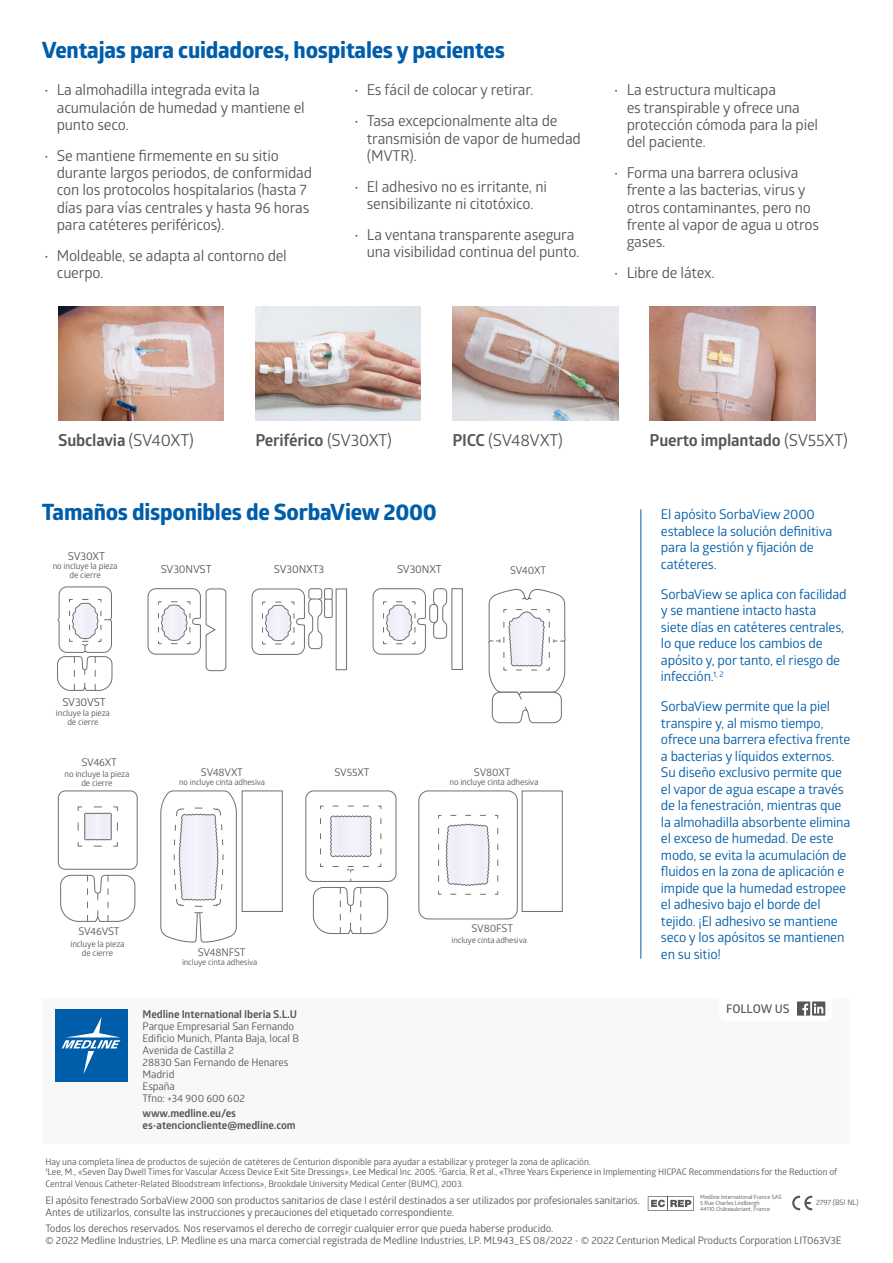
<style>
.page{position:relative;width:893px;height:1263px;background:#fff}
.page>*{position:absolute;margin:0;border:0;box-sizing:border-box;transform-origin:0 0}
.t1{font:700 22.5px "Globerx";letter-spacing:-.01em;color:#005da9}
.back_page_body_copy{font:700 16.5px "Glober";letter-spacing:-.015em;color:#575756}
.back_page_body_copy-2{font:16.5px "Glober";letter-spacing:-.015em;color:#575756}
.t2{font:15px/17.2px "Glober";letter-spacing:-.015em;color:#575756}
.back_page_body_copy-3{font:13.5px/16.5px "Glober";letter-spacing:-.015em;color:#005da9}
.t3{font:600 12px "Glober";letter-spacing:-.01em;color:#575756}
.back_page_body_copy-4{font:10.95px "Glober";letter-spacing:-.015em;color:#575756}
.t4{font:700 10.8px/12px "Glober";letter-spacing:-.01em;color:#575756}
.back_page_body_copy-5{font:10.65px "Glober";letter-spacing:-.015em;color:#575756}
.t5{font:10.5px/12px "Glober";letter-spacing:-.01em;color:#575756}
.t6{font:10.35px/12px "Glober";letter-spacing:-.01em;color:#575756}
.t7{font:9px/10.5px "Glober";letter-spacing:-.01em;color:#575756}
.back_page_body_copy-6{font:8.55px/9px "Glober";letter-spacing:-.015em;color:#575756;text-align:center}
.back_page_body_copy-7{font:8.25px "Glober";letter-spacing:-.015em;color:#575756}
.t8{font:7.5px "Glober";letter-spacing:-.01em;color:#575756}
.t9{font:5.7px/5.7px "Glober";letter-spacing:-.01em;color:#575756}
.s1{font-weight:400}
.s2{font-weight:700}
</style>
<div class="page">
<div style="left:43px;top:998px;width:807px;height:145px;background:#f8f8f8"></div>
<div style="left:719px;top:988px;width:113px;height:33px;background:#fff;border-radius:6px"></div>
<svg style="left:812px;top:1001px;width:13px;height:14px"></svg>
<svg style="left:814px;top:1003px;width:9px;height:10px"></svg>
<div style="left:797px;top:1001px;width:13px;height:14px;background:#575756"></div>
<svg style="left:802px;top:1003px;width:6px;height:12px"></svg>
<svg style="left:792px;top:1196px;width:20px;height:14px"></svg>
<svg style="left:648px;top:1196px;width:46px;height:15px"></svg>
<div style="left:55px;top:1009px;width:72px;height:73px;background:#005da9"></div>
<svg style="left:62px;top:1017px;width:59px;height:57px"></svg>
<img style="left:58px;top:307px;width:166px;height:114px">
<img style="left:255px;top:307px;width:166px;height:114px">
<img style="left:452px;top:307px;width:166px;height:114px">
<img style="left:650px;top:307px;width:165px;height:114px">
<hr style="left:640px;top:509px;width:1px;height:450px;background:#005da9">
<div style="left:336px;top:589px;width:11px;height:81px;border:1px solid #70706f"></div>
<div style="left:324px;top:588px;width:8px;height:11px;border:1px solid #70706f"></div>
<div style="left:324px;top:599px;width:8px;height:19px;border:1px solid #70706f"></div>
<svg style="left:252px;top:589px;width:79px;height:66px"></svg>
<svg style="left:373px;top:588px;width:53px;height:66px"></svg>
<svg style="left:433px;top:588px;width:14px;height:51px"></svg>
<div style="left:430px;top:604px;width:8px;height:19px;background:#fff;border-radius:4px"></div>
<div style="left:430px;top:604px;width:8px;height:19px;border:1px solid #70706f;border-radius:4px"></div>
<svg style="left:148px;top:588px;width:78px;height:83px"></svg>
<svg style="left:306px;top:791px;width:90px;height:143px"></svg>
<svg style="left:419px;top:791px;width:99px;height:128px"></svg>
<div style="left:522px;top:791px;width:40px;height:121px;border:1px solid #70706f"></div>
<svg style="left:488px;top:589px;width:78px;height:134px"></svg>
<svg style="left:58px;top:791px;width:79px;height:131px"></svg>
<svg style="left:161px;top:791px;width:76px;height:152px"></svg>
<div style="left:242px;top:791px;width:40px;height:120px;border:1px solid #70706f"></div>
<svg style="left:57px;top:587px;width:55px;height:104px"></svg>
<p class="t1" style="left:42px;top:34px;width:464px">Ventajas para cuidadores, hospitales y pacientes</p>
<p class="t2" style="left:57px;top:81px;width:249px;text-indent:-13px">• La almohadilla integrada evita la acumulación de humedad y mantiene el punto seco.</p>
<p class="t2" style="left:57px;top:146px;width:257px;text-indent:-13px">• Se mantiene firmemente en su sitio durante largos periodos, de conformidad con los protocolos hospitalarios (hasta 7 días para vías centrales y hasta 96 horas para catéteres periféricos).</p>
<p class="t2" style="left:57px;top:246px;width:232px;text-indent:-13px">• Moldeable, se adapta al contorno del cuerpo.</p>
<p class="t2" style="left:354px;top:81px;width:181px">• Es fácil de colocar y retirar.</p>
<p class="t2" style="left:367px;top:112px;width:215px;text-indent:-13px">• Tasa excepcionalmente alta de transmisión de vapor de humedad (MVTR).</p>
<p class="t2" style="left:354px;top:177px;width:194px;text-align:center">• El adhesivo no es irritante, ni sensibilizante ni citotóxico.</p>
<p class="t2" style="left:367px;top:225px;width:214px;text-indent:-13px">• La ventana transparente asegura una visibilidad continua del punto.</p>
<p class="t2" style="left:627px;top:81px;width:193px;text-indent:-13px">• La estructura multicapa<br>es transpirable y ofrece una protección cómoda para la piel del paciente.</p>
<p class="t2" style="left:627px;top:163px;width:194px;text-indent:-13px">• Forma una barrera oclusiva frente a las bacterias, virus y otros contaminantes, pero no frente al vapor de agua u otros gases.</p>
<p class="t2" style="left:614px;top:263px;width:102px">• Libre de látex.</p>
<p class="back_page_body_copy" style="left:58px;top:428px;width:137px">Subclavia <span class="s1">(SV40XT)</span></p>
<p class="back_page_body_copy" style="left:255px;top:428px;width:138px">Periférico <span class="s1">(SV30XT)</span></p>
<p class="back_page_body_copy-2" style="left:452px;top:428px;width:112px"><span class="s2">PICC</span> (SV48VXT)</p>
<p class="back_page_body_copy" style="left:650px;top:428px;width:200px">Puerto implantado <span class="s1">(SV55XT)</span></p>
<p class="t1" style="left:42px;top:496px;width:396px">Tamaños disponibles de SorbaView 2000</p>
<p class="back_page_body_copy-4" style="left:68px;top:548px;width:39px">SV30XT</p>
<p class="back_page_body_copy-6" style="left:53px;top:561px;width:67px">no incluye la pieza de cierre</p>
<p class="back_page_body_copy-4" style="left:161px;top:561px;width:52px">SV30NVST</p>
<p class="back_page_body_copy-4" style="left:274px;top:561px;width:52px">SV30NXT3</p>
<p class="back_page_body_copy-4" style="left:397px;top:561px;width:46px">SV30NXT</p>
<p class="back_page_body_copy-5" style="left:510px;top:563px;width:38px">SV40XT</p>
<p class="back_page_body_copy-4" style="left:62px;top:694px;width:45px">SV30VST</p>
<p class="back_page_body_copy-6" style="left:56px;top:708px;width:56px">incluye la pieza de cierre</p>
<p class="back_page_body_copy-5" style="left:82px;top:755px;width:37px">SV46XT</p>
<p class="back_page_body_copy-6" style="left:64px;top:769px;width:67px">no incluye la pieza de cierre</p>
<p class="back_page_body_copy-5" style="left:201px;top:765px;width:44px">SV48VXT</p>
<p class="back_page_body_copy-7" style="left:179px;top:776px;width:87px">no incluye cinta adhesiva</p>
<p class="back_page_body_copy-5" style="left:334px;top:765px;width:36px">SV55XT</p>
<p class="back_page_body_copy-5" style="left:474px;top:765px;width:38px">SV80XT</p>
<p class="back_page_body_copy-6" style="left:449px;top:777px;width:91px">no incluye cinta adhesiva</p>
<p class="back_page_body_copy-5" style="left:78px;top:924px;width:43px">SV46VST</p>
<p class="back_page_body_copy-6" style="left:70px;top:939px;width:56px">incluye la pieza de cierre</p>
<p class="back_page_body_copy-5" style="left:198px;top:944px;width:49px">SV48NFST</p>
<p class="back_page_body_copy-7" style="left:182px;top:957px;width:77px">incluye cinta adhesiva</p>
<p class="t4" style="left:143px;top:1007px;width:156px">Medline International Iberia S.L.U</p>
<p class="t5" style="left:143px;top:1019px;width:158px">Parque Empresarial San Fernando<br>Edificio Munich, Planta Baja, local B<br>Avenida de Castilla 2<br>28830 San Fernando de Henares<br>Madrid<br>España<br>Tfno: +34 900 600 602</p>
<p class="t4" style="left:143px;top:1106px;width:155px">www.medline.eu/es es-atencioncliente@medline.com</p>
<p class="back_page_body_copy-5" style="left:472px;top:920px;width:43px">SV80FST</p>
<p class="back_page_body_copy-7" style="left:452px;top:934px;width:77px">incluye cinta adhesiva</p>
<p class="back_page_body_copy-3" style="left:661px;top:506px;width:173px">El apósito SorbaView 2000 establece la solución definitiva para la gestión y fijación de catéteres.</p>
<p class="back_page_body_copy-3" style="left:661px;top:585px;width:187px">SorbaView se aplica con facilidad y se mantiene intacto hasta siete días en catéteres centrales, lo que reduce los cambios de apósito y, por tanto, el riesgo de infección.<sup>1,</sup> <sup>2</sup></p>
<p class="back_page_body_copy-3" style="left:661px;top:698px;width:191px">SorbaView permite que la piel transpire y, al mismo tiempo, ofrece una barrera efectiva frente a bacterias y líquidos externos.<br>Su diseño exclusivo permite que el vapor de agua escape a través de la fenestración, mientras que la almohadilla absorbente elimina el exceso de humedad. De este modo, se evita la acumulación de fluidos en la zona de aplicación e impide que la humedad estropee el adhesivo bajo el borde del tejido. ¡El adhesivo se mantiene seco y los apósitos se mantienen en su sitio!</p>
<p class="t3" style="left:726px;top:1000px;width:65px">FOLLOW US</p>
<p class="t7" style="left:45px;top:1156px;width:793px">Hay una completa línea de productos de sujeción de catéteres de Centurion disponible para ayudar a estabilizar y proteger la zona de aplicación.<br><sup>1</sup>Lee, M., «Seven Day Dwell Times for Vascular Access Device Exit Site Dressings», Lee Medical Inc. 2005. <sup>2</sup>Garcia, R et al., «Three Years Experience in Implementing HICPAC Recommendations for the Reduction of</p>
<p class="t7" style="left:45px;top:1178px;width:420px">Central Venous Catheter-Related Bloodstream Infections», Brookdale University Medical Center (BUMC), 2003.</p>
<p class="t6" style="left:45px;top:1194px;width:596px">El apósito fenestrado SorbaView 2000 son productos sanitarios de clase I estéril destinados a ser utilizados por profesionales sanitarios.<br>Antes de utilizarlos, consulte las instrucciones y precauciones del etiquetado correspondiente.</p>
<p class="t6" style="left:45px;top:1222px;width:798px">Todos los derechos reservados. Nos reservamos el derecho de corregir cualquier error que pueda haberse producido.<br>© 2022 Medline Industries, LP. Medline es una marca comercial registrada de Medline Industries, LP. ML943_ES 08/2022 - © 2022 Centurion Medical Products Corporation LIT063V3E</p>
<p class="t9" style="left:700px;top:1194px;width:83px">Medline International France SAS<br>5 Rue Charles Lindbergh<br>44110 Châteaubriant, France</p>
<p class="t8" style="left:816px;top:1197px;width:44px">2797 (BSI NL)</p>
</div>
